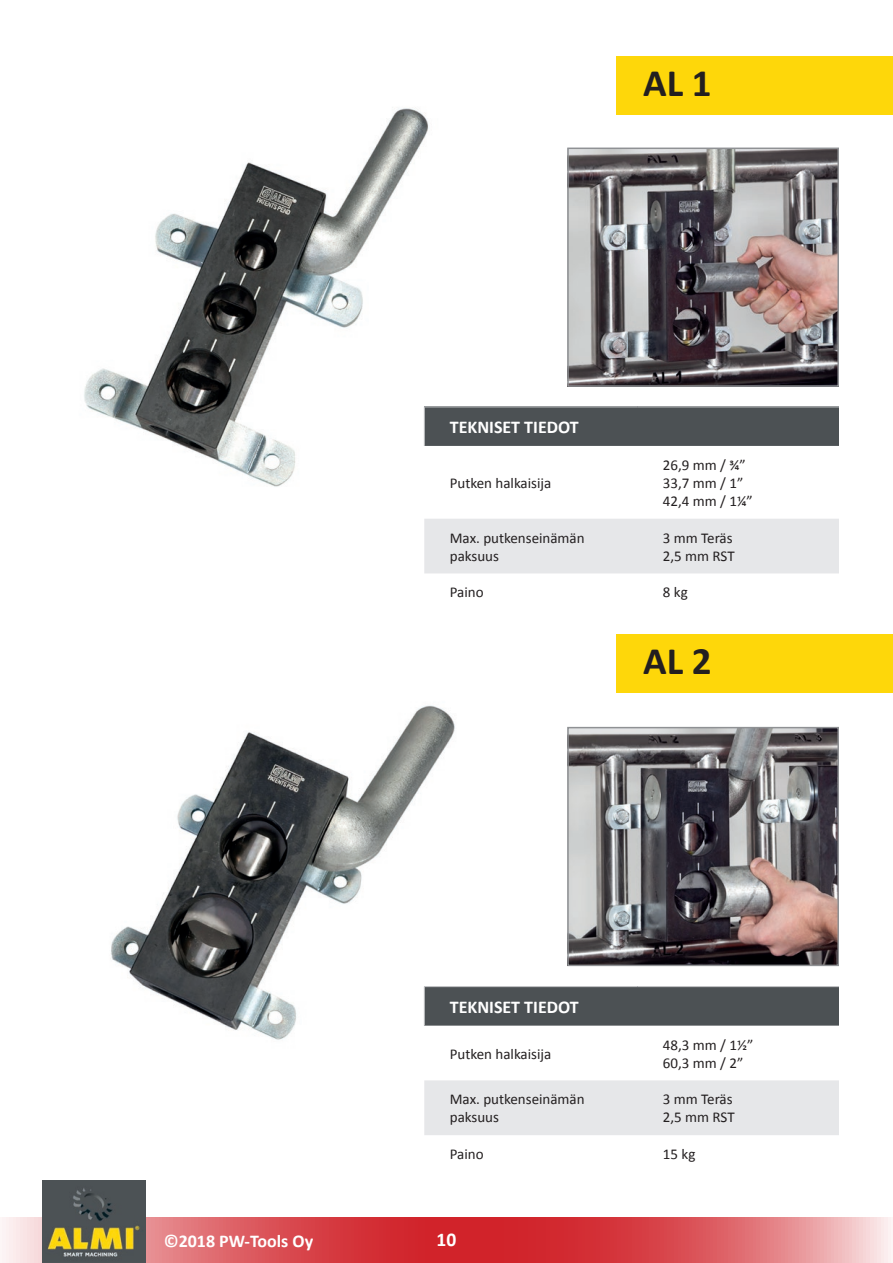
<style>
.page{position:relative;width:893px;height:1263px;background:#fff}
.page>*{position:absolute;margin:0;border:0;box-sizing:border-box;transform-origin:0 0}
.t1{font:700 39px "Calibri";color:#231f20}
.t2{font:700 19.5px "Calibri";color:#fff}
.t3{font:700 18px "Calibri";color:#fff}
.t4{font:15px/18px "Calibri";color:#231f20}
</style>
<div class="page">
<svg style="left:2px;top:1217px;width:889px;height:46px;background:#dd5e63"></svg>
<img style="left:43px;top:1180px;width:103px;height:83px">
<img style="left:84px;top:108px;width:345px;height:379px">
<img style="left:110px;top:705px;width:345px;height:335px">
<div style="left:424px;top:407px;width:415px;height:39px;background:#4c5154"></div>
<svg style="left:424px;top:446px;width:415px;height:127px"></svg>
<hr style="left:424px;top:406px;width:213px;height:1px;background:#d1d2d4">
<hr style="left:424px;top:407px;width:1px;height:39px;background:#d1d2d4">
<hr style="left:637px;top:406px;width:202px;height:1px;background:#d1d2d4">
<div style="left:617px;top:56px;width:276px;height:58px;background:#fed70a"></div>
<div style="left:424px;top:986px;width:415px;height:40px;background:#4c5154"></div>
<svg style="left:424px;top:1026px;width:415px;height:109px"></svg>
<hr style="left:424px;top:986px;width:213px;height:1px;background:#d1d2d4">
<hr style="left:424px;top:987px;width:1px;height:39px;background:#d1d2d4">
<hr style="left:637px;top:986px;width:202px;height:1px;background:#d1d2d4">
<div style="left:617px;top:634px;width:276px;height:58px;background:#fed70a"></div>
<img style="left:570px;top:151px;width:266px;height:233px">
<div style="left:567px;top:148px;width:272px;height:239px;border:2px solid #8f9194"></div>
<img style="left:570px;top:730px;width:266px;height:233px">
<div style="left:567px;top:727px;width:272px;height:239px;border:2px solid #8f9194"></div>
<h1 class="t1" style="left:643px;top:58px;width:70px">AL 1</h1>
<p class="t3" style="left:450px;top:416px;width:130px">TEKNISET TIEDOT</p>
<p class="t4" style="left:450px;top:474px;width:103px">Putken halkaisija</p>
<p class="t4" style="left:663px;top:456px;width:91px">26,9 mm / ¾”<br>33,7 mm / 1”<br>42,4 mm / 1¼”</p>
<p class="t4" style="left:450px;top:529px;width:136px">Max. putkenseinämän paksuus</p>
<p class="t4" style="left:663px;top:529px;width:73px">3 mm Teräs<br>2,5 mm RST</p>
<p class="t4" style="left:450px;top:583px;width:35px">Paino</p>
<p class="t4" style="left:663px;top:583px;width:26px">8 kg</p>
<h1 class="t1" style="left:643px;top:636px;width:70px">AL 2</h1>
<p class="t3" style="left:450px;top:995px;width:130px">TEKNISET TIEDOT</p>
<p class="t4" style="left:450px;top:1045px;width:103px">Putken halkaisija</p>
<p class="t4" style="left:663px;top:1036px;width:92px">48,3 mm / 1½”<br>60,3 mm / 2”</p>
<p class="t4" style="left:450px;top:1090px;width:136px">Max. putkenseinämän paksuus</p>
<p class="t4" style="left:663px;top:1090px;width:73px">3 mm Teräs<br>2,5 mm RST</p>
<p class="t4" style="left:450px;top:1145px;width:35px">Paino</p>
<p class="t4" style="left:663px;top:1145px;width:34px">15 kg</p>
<p class="t3" style="left:164px;top:1229px;width:151px">©2018 PW-Tools Oy</p>
<h2 class="t2" style="left:437px;top:1227px;width:21px">10</h2>
</div>
